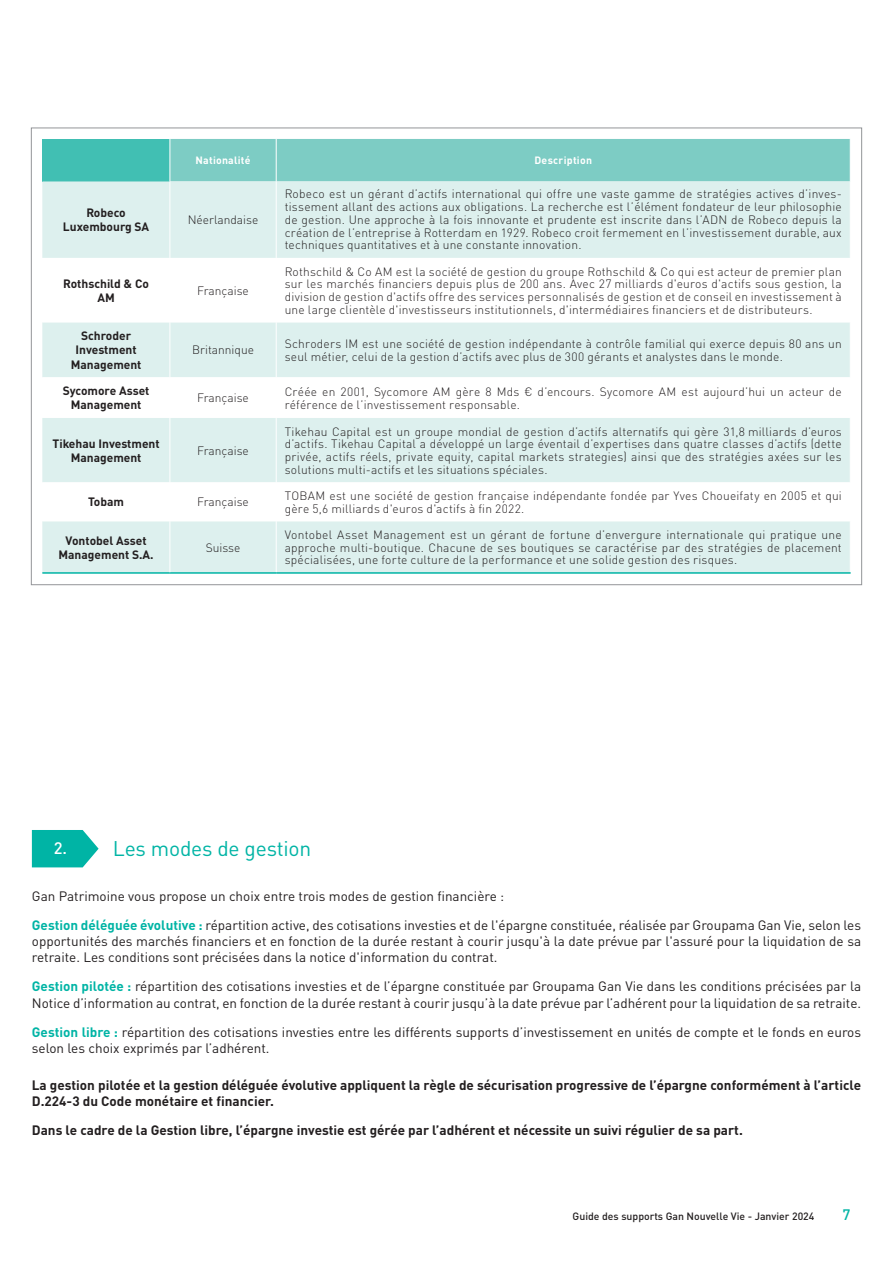
<style>
.page{position:relative;width:893px;height:1263px;background:#fff}
.page>*{position:absolute;margin:0;border:0;box-sizing:border-box;transform-origin:0 0}
.Titre_Niveau_2{font:21px "DIN Pro";letter-spacing:-.01em;color:#00b4a5}
.t1{font:500 15px "DIN Pro";color:#00b4a5}
.Courant{font:13.5px/16.2px "DIN Pro";color:#231f20}
.Courant-2{font:700 13.5px/16.2px "DIN Pro";color:#231f20}
.TEXTE_COURANT{font:300 12px/12.8px "DIN Pro";letter-spacing:.015em;color:#231f20;text-align:justify}
.TEXTE_COURANT-2{font:700 12px/14.4px "DIN Pro";color:#231f20;text-align:center}
.t2{font:500 10.5px "DIN Pro";color:#231f20}
.t3{font:700 10.5px "DIN Pro";letter-spacing:.02em;color:#fff}
.s1{font-weight:500;font-size:16.5px;color:#fff}
.s2{font-weight:700;color:#00b4a5}
</style>
<div class="page">
<svg style="left:32px;top:830px;width:67px;height:37px;background:#1fbdb0"></svg>
<div style="left:42px;top:139px;width:128px;height:42px;background:#41bfb3"></div>
<div style="left:171px;top:139px;width:679px;height:42px;background:#7dccc4"></div>
<div style="left:42px;top:181px;width:808px;height:391px;background:#ddf0ee"></div>
<svg style="left:42px;top:258px;width:808px;height:263px"></svg>
<hr style="left:276px;top:181px;width:1px;height:77px;background:#fff">
<hr style="left:276px;top:258px;width:1px;height:64px;background:#fff">
<hr style="left:276px;top:322px;width:1px;height:55px;background:#fff">
<hr style="left:276px;top:377px;width:1px;height:41px;background:#fff">
<hr style="left:276px;top:418px;width:1px;height:64px;background:#fff">
<hr style="left:276px;top:482px;width:1px;height:39px;background:#fff">
<hr style="left:276px;top:521px;width:1px;height:51px;background:#fff">
<hr style="left:42px;top:572px;width:128px;height:2px;background:#00b4a5">
<hr style="left:170px;top:572px;width:106px;height:2px;background:#00b4a5">
<hr style="left:276px;top:572px;width:575px;height:2px;background:#00b4a5">
<hr style="left:276px;top:139px;width:1px;height:42px;background:#fff">
<hr style="left:170px;top:181px;width:1px;height:77px;background:#fff">
<hr style="left:170px;top:258px;width:1px;height:64px;background:#fff">
<hr style="left:170px;top:322px;width:1px;height:55px;background:#fff">
<hr style="left:170px;top:377px;width:1px;height:41px;background:#fff">
<hr style="left:170px;top:418px;width:1px;height:64px;background:#fff">
<hr style="left:170px;top:482px;width:1px;height:39px;background:#fff">
<hr style="left:170px;top:521px;width:1px;height:51px;background:#fff">
<p class="t3" style="left:196px;top:152px;width:57px">Nationalité</p>
<p class="t3" style="left:534px;top:152px;width:59px">Description</p>
<p class="TEXTE_COURANT-2" style="left:63px;top:204px;width:88px">Robeco<br>Luxembourg SA</p>
<p class="TEXTE_COURANT" style="left:188px;top:213px;width:72px">Néerlandaise</p>
<p class="TEXTE_COURANT-2" style="left:63px;top:275px;width:87px">Rothschild &amp; Co<br>AM</p>
<p class="TEXTE_COURANT" style="left:197px;top:283px;width:53px">Française</p>
<p class="TEXTE_COURANT" style="left:285px;top:187px;width:559px">Robeco est un gérant d’actifs international qui offre une vaste gamme de stratégies actives d’inves&shy;tissement allant des actions aux obligations. La recherche est l’élément fondateur de leur philosophie de gestion. Une approche à la fois innovante et prudente est inscrite dans l’ADN de Robeco depuis la création de l’entreprise à Rotterdam en 1929. Robeco croit fermement en l’investissement durable, aux techniques quantitatives et à une constante innovation.</p>
<p class="TEXTE_COURANT" style="left:285px;top:264px;width:559px">Rothschild &amp; Co AM est la société de gestion du groupe Rothschild &amp; Co qui est acteur de premier plan sur les marchés financiers depuis plus de 200 ans. Avec 27 milliards d'euros d'actifs sous gestion, la division de gestion d'actifs offre des services personnalisés de gestion et de conseil en investissement à une large clientèle d'investisseurs institutionnels, d'intermédiaires financiers et de distributeurs.</p>
<p class="TEXTE_COURANT-2" style="left:71px;top:327px;width:72px">Schroder<br>Investment<br>Management</p>
<p class="TEXTE_COURANT" style="left:192px;top:343px;width:63px">Britannique</p>
<p class="TEXTE_COURANT" style="left:285px;top:337px;width:559px">Schroders IM est une société de gestion indépendante à contrôle familial qui exerce depuis 80 ans un seul métier, celui de la gestion d’actifs avec plus de 300 gérants et analystes dans le monde.</p>
<p class="TEXTE_COURANT-2" style="left:63px;top:382px;width:88px">Sycomore Asset<br>Management</p>
<p class="TEXTE_COURANT" style="left:197px;top:391px;width:53px">Française</p>
<p class="TEXTE_COURANT" style="left:285px;top:385px;width:559px">Créée en 2001, Sycomore AM gère 8 Mds € d’encours. Sycomore AM est aujourd’hui un acteur de référence de l’investissement responsable.</p>
<p class="TEXTE_COURANT-2" style="left:53px;top:434px;width:109px">Tikehau Investment<br>Management</p>
<p class="TEXTE_COURANT" style="left:197px;top:443px;width:53px">Française</p>
<p class="TEXTE_COURANT" style="left:285px;top:424px;width:559px">Tikehau Capital est un groupe mondial de gestion d’actifs alternatifs qui gère 31,8 milliards d’euros d’actifs. Tikehau Capital a développé un large éventail d’expertises dans quatre classes d’actifs (dette privée, actifs réels, private equity, capital markets strategies) ainsi que des stratégies axées sur les solutions multi-actifs et les situations spéciales.</p>
<p class="TEXTE_COURANT-2" style="left:88px;top:493px;width:38px">Tobam</p>
<p class="TEXTE_COURANT" style="left:197px;top:495px;width:53px">Française</p>
<p class="TEXTE_COURANT" style="left:285px;top:489px;width:559px">TOBAM est une société de gestion française indépendante fondée par Yves Choueifaty en 2005 et qui gère 5,6 milliards d'euros d'actifs à fin 2022.</p>
<p class="TEXTE_COURANT-2" style="left:59px;top:531px;width:97px">Vontobel Asset<br>Management S.A.</p>
<p class="TEXTE_COURANT" style="left:206px;top:540px;width:36px">Suisse</p>
<p class="TEXTE_COURANT" style="left:285px;top:528px;width:559px">Vontobel Asset Management est un gérant de fortune d’envergure internationale qui pratique une approche multi-boutique. Chacune de ses boutiques se caractérise par des stratégies de placement spécialisées, une forte culture de la performance et une solide gestion des risques.</p>
<p class="Titre_Niveau_2" style="left:54px;top:834px;width:259px"><span class="s1">2.</span> Les modes de gestion</p>
<p class="Courant" style="left:32px;top:887px;width:474px">Gan Patrimoine vous propose un choix entre trois modes de gestion financière :</p>
<p class="Courant" style="left:32px;top:916px;width:831px;text-align:justify"><span class="s2">Gestion déléguée évolutive :</span> répartition active, des cotisations investies et de l'épargne constituée, réalisée par Groupama Gan Vie, selon les opportunités des marchés financiers et en fonction de la durée restant à courir jusqu'à la date prévue par l'assuré pour la liquidation de sa retraite. Les conditions sont précisées dans la notice d'information du contrat.</p>
<p class="Courant" style="left:32px;top:978px;width:831px"><span class="s2">Gestion pilotée :</span> répartition des cotisations investies et de l’épargne constituée par Groupama Gan Vie dans les conditions précisées par la<br>Notice d’information au contrat, en fonction de la durée restant à courir jusqu’à la date prévue par l’adhérent pour la liquidation de sa retraite.</p>
<p class="Courant" style="left:32px;top:1023px;width:831px"><span class="s2">Gestion libre :</span> répartition des cotisations investies entre les différents supports d’investissement en unités de compte et le fonds en euros selon les choix exprimés par l’adhérent.</p>
<p class="Courant-2" style="left:32px;top:1076px;width:831px">La gestion pilotée et la gestion déléguée évolutive appliquent la règle de sécurisation progressive de l’épargne conformément à l’article<br>D.224-3 du Code monétaire et financier.</p>
<p class="Courant-2" style="left:32px;top:1121px;width:712px">Dans le cadre de la Gestion libre, l’épargne investie est gérée par l’adhérent et nécessite un suivi régulier de sa part.</p>
<p class="t2" style="left:573px;top:1208px;width:243px">Guide des supports Gan Nouvelle Vie - Janvier 2024</p>
<p class="t1" style="left:842px;top:1203px;width:9px">7</p>
</div>
